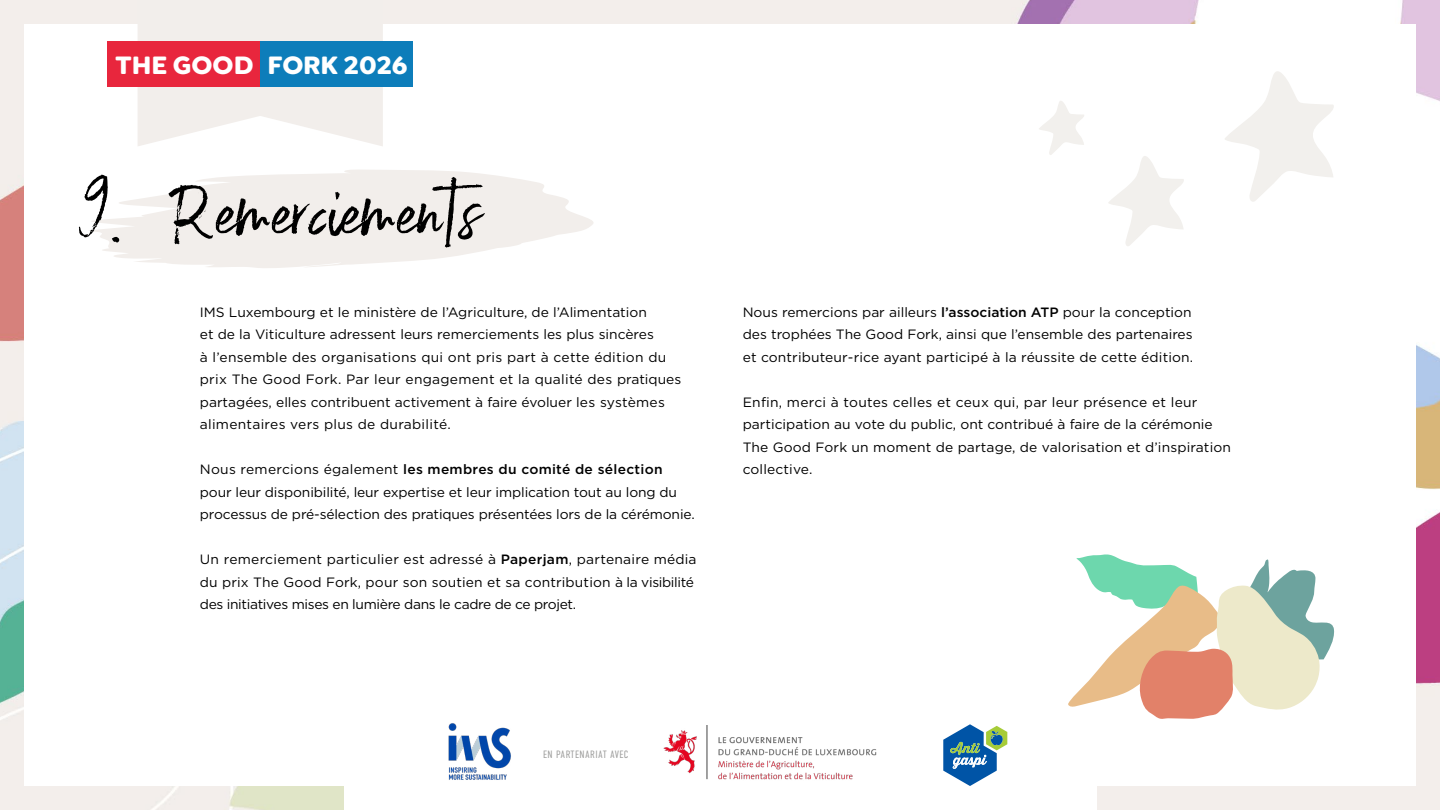
<style>
.page{position:relative;width:1440px;height:810px;background:#fff}
.page>*{position:absolute;margin:0;border:0;box-sizing:border-box;transform-origin:0 0}
.t1{font:102px "Emmeline";color:#000}
.t2{font:700 26.85px "Goldplay";color:#fff}
.t3{font:13.5px/22.5px "Gotham";color:#000}
.t4{font:300 10.65px "DIN Condensed";letter-spacing:.04em;color:#9d9d9c}
.s1{font-weight:500}
</style>
<div class="page">
<img style="left:0;top:0;width:1440px;height:810px">
<div style="left:24px;top:24px;width:1391px;height:762px;background:#fff"></div>
<svg style="left:138px;top:0;width:245px;height:146px"></svg>
<div style="left:260px;top:41px;width:153px;height:46px;background:#0d7dba"></div>
<div style="left:108px;top:41px;width:152px;height:46px;background:#e8263d"></div>
<div style="left:344px;top:694px;width:752px;height:116px;background:#fff"></div>
<img style="left:663px;top:726px;width:214px;height:54px">
<img style="left:448px;top:723px;width:63px;height:57px">
<svg style="left:943px;top:724px;width:64px;height:62px"></svg>
<svg style="left:89px;top:170px;width:505px;height:98px;fill:#f2eeeb"></svg>
<svg style="left:1225px;top:71px;width:109px;height:131px"></svg>
<svg style="left:1108px;top:156px;width:76px;height:90px"></svg>
<svg style="left:1039px;top:101px;width:45px;height:54px"></svg>
<svg style="left:1068px;top:554px;width:267px;height:165px"></svg>
<h2 class="t2" style="left:116px;top:47px;width:293px">THE GOOD FORK 2026</h2>
<h1 class="t1" style="left:77px;top:153px;width:408px">9. Remerciements</h1>
<p class="t3" style="left:200px;top:300px;width:483px">IMS Luxembourg et le ministère de l’Agriculture, de l’Alimentation<br>et de la Viticulture adressent leurs remerciements les plus sincères<br>à l’ensemble des organisations qui ont pris part à cette édition du prix The Good Fork. Par leur engagement et la qualité des pratiques partagées, elles contribuent activement à faire évoluer les systèmes alimentaires vers plus de durabilité.</p>
<p class="t3" style="left:200px;top:458px;width:496px">Nous remercions également <span class="s1">les membres du comité de sélection </span>pour leur disponibilité, leur expertise et leur implication tout au long du processus de pré-sélection des pratiques présentées lors de la cérémonie.</p>
<p class="t3" style="left:200px;top:548px;width:498px">Un remerciement particulier est adressé à <span class="s1">Paperjam</span>, partenaire média du prix The Good Fork, pour son soutien et sa contribution à la visibilité des initiatives mises en lumière dans le cadre de ce projet.</p>
<p class="t3" style="left:743px;top:300px;width:452px;text-align:justify">Nous remercions par ailleurs <span class="s1">l’association ATP</span> pour la conception des trophées The Good Fork, ainsi que l’ensemble des partenaires et contributeur-rice ayant participé à la réussite de cette édition.</p>
<p class="t3" style="left:743px;top:390px;width:490px">Enfin, merci à toutes celles et ceux qui, par leur présence et leur participation au vote du public, ont contribué à faire de la cérémonie The Good Fork un moment de partage, de valorisation et d’inspiration collective.</p>
<p class="t4" style="left:543px;top:749px;width:87px">EN PARTENARIAT AVEC</p>
</div>
